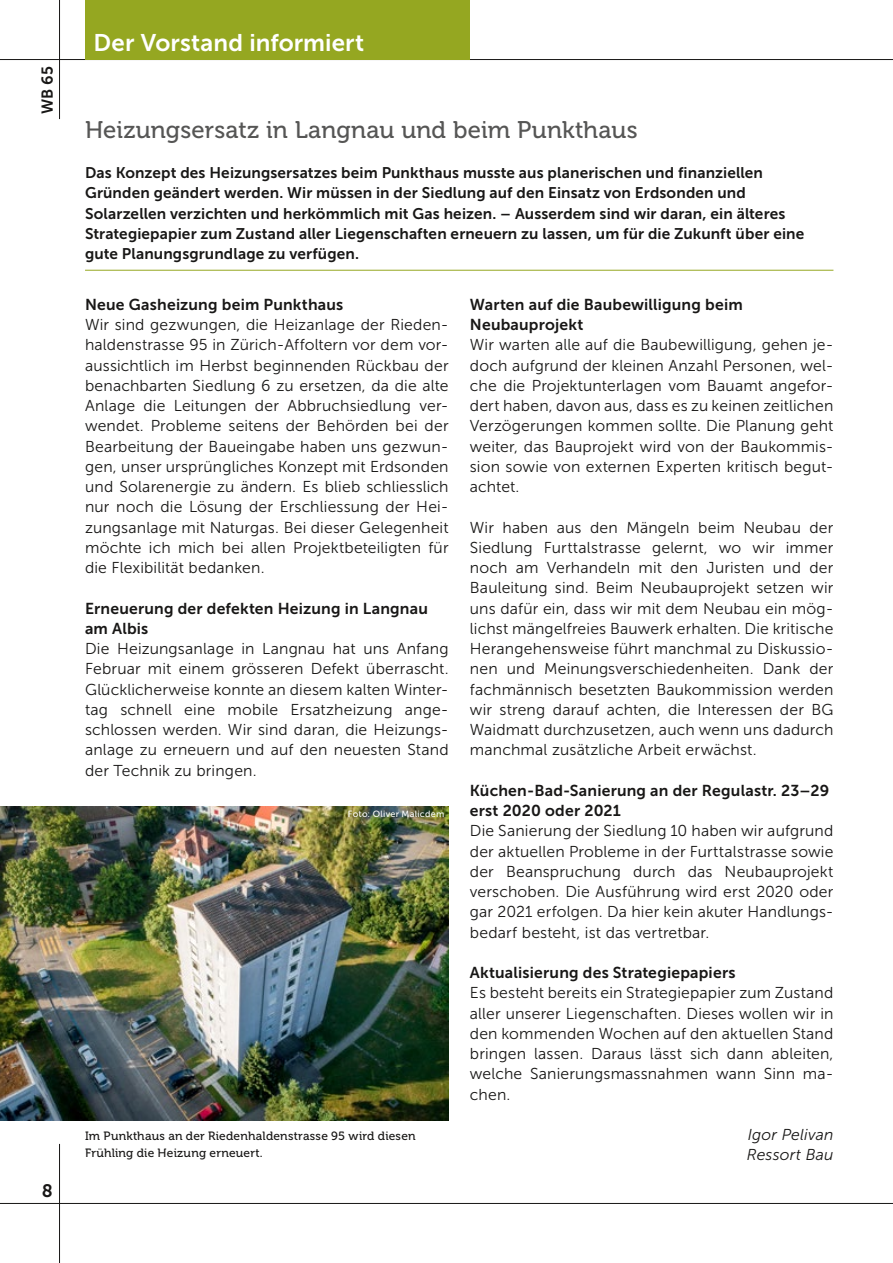
<style>
.page{position:relative;width:893px;height:1263px;background:#fff}
.page>*{position:absolute;margin:0;border:0;box-sizing:border-box;transform-origin:0 0}
.Titel_gross{font:24px "Museo 500";letter-spacing:.005em;color:#565655}
.Ressort_rechts{font:24px "Museo Sans 700";letter-spacing:.005em;color:#fff}
.t1{font:18px "Museo Sans 700";color:#181716}
.Grundschrift{font:15.75px/20.2px "Museo Sans 300";letter-spacing:.01em;color:#181716;text-align:justify}
.Untertitel{font:15.75px/20.2px "Museo Sans 700";letter-spacing:.01em;color:#181716}
.Autor{font:italic 15.75px/20.2px "Museo Sans 300";letter-spacing:.01em;color:#181716}
.Lead_hellgruen{font:15.3px/20.2px "Museo Sans 700";letter-spacing:.01em;color:#181716}
.Legende{font:12px/16.5px "Museo 500";letter-spacing:.015em;color:#181716}
.Legende_Fotohinweis{font:9px "Museo Sans 500";letter-spacing:.03em;color:#fff}
</style>
<div class="page">
<hr style="left:0;top:59px;width:893px;height:1px;background:#181716">
<hr style="left:0;top:1203px;width:893px;height:1px;background:#181716">
<hr style="left:59px;top:0;width:1px;height:119px;background:#181716">
<hr style="left:59px;top:1144px;width:1px;height:119px;background:#181716">
<div style="left:85px;top:0;width:385px;height:59px;background:#95a721"></div>
<hr style="left:85px;top:270px;width:748px;height:1px;background:#95a721">
<img style="left:0;top:806px;width:449px;height:314px">
<p class="Untertitel" style="left:37px;top:114px;width:50px;rotate:-90deg">WB 65</p>
<p class="t1" style="left:42px;top:1180px;width:12px">8</p>
<p class="Ressort_rechts" style="left:94px;top:29px;width:272px">Der Vorstand informiert</p>
<p class="Titel_gross" style="left:85px;top:116px;width:554px">Heizungsersatz in Langnau und beim Punkthaus</p>
<p class="Lead_hellgruen" style="left:85px;top:163px;width:721px">Das Konzept des Heizungsersatzes beim Punkthaus musste aus planerischen und finanziellen Gründen geändert werden. Wir müssen in der Siedlung auf den Einsatz von Erdsonden und Solarzellen verzichten und herkömmlich mit Gas heizen. – Ausserdem sind wir daran, ein älteres Strategiepapier zum Zustand aller Liegenschaften erneuern zu lassen, um für die Zukunft über eine gute Planungsgrundlage zu verfügen.</p>
<p class="Untertitel" style="left:85px;top:294px;width:260px">Neue Gasheizung beim Punkthaus</p>
<p class="Grundschrift" style="left:85px;top:315px;width:365px;text-align:left">Wir sind gezwungen, die Heizanlage der Rieden&shy;haldenstrasse 95 in Zürich-Affoltern vor dem vor&shy;aussichtlich im Herbst beginnenden Rückbau der benachbarten Siedlung 6 zu ersetzen, da die alte Anlage die Leitungen der Abbruchsiedlung ver&shy;wendet. Probleme seitens der Behörden bei der Bearbeitung der Baueingabe haben uns gezwun&shy;gen, unser ursprüngliches Konzept mit Erdsonden und Solarenergie zu ändern. Es blieb schliesslich nur noch die Lösung der Erschliessung der Hei&shy;zungsanlage mit Naturgas. Bei dieser Gelegenheit möchte ich mich bei allen Projektbeteiligten für die Flexibilität bedanken.</p>
<p class="Untertitel" style="left:85px;top:598px;width:344px">Erneuerung der defekten Heizung in Langnau am Albis</p>
<p class="Grundschrift" style="left:85px;top:639px;width:365px">Die Heizungsanlage in Langnau hat uns Anfang Februar mit einem grösseren Defekt überrascht.<br>Glücklicherweise konnte an diesem kalten Winter&shy;tag schnell eine mobile Ersatzheizung ange&shy;schlossen werden. Wir sind daran, die Heizungs&shy;anlage zu erneuern und auf den neuesten Stand der Technik zu bringen.</p>
<p class="Untertitel" style="left:470px;top:294px;width:274px">Warten auf die Baubewilligung beim<br>Neubauprojekt</p>
<p class="Grundschrift" style="left:470px;top:335px;width:365px">Wir warten alle auf die Baubewilligung, gehen je&shy;doch aufgrund der kleinen Anzahl Personen, wel&shy;che die Projektunterlagen vom Bauamt angefor&shy;dert haben, davon aus, dass es zu keinen zeitlichen Verzögerungen kommen sollte. Die Planung geht weiter, das Bauprojekt wird von der Baukommis&shy;sion sowie von externen Experten kritisch begut&shy;achtet.</p>
<p class="Grundschrift" style="left:470px;top:517px;width:365px">Wir haben aus den Mängeln beim Neubau der Siedlung Furttalstrasse gelernt, wo wir immer noch am Verhandeln mit den Juristen und der Bauleitung sind. Beim Neubauprojekt setzen wir uns dafür ein, dass wir mit dem Neubau ein mög&shy;lichst mängelfreies Bauwerk erhalten. Die kritische Herangehensweise führt manchmal zu Diskussio&shy;nen und Meinungsverschiedenheiten. Dank der fachmännisch besetzten Baukommission werden wir streng darauf achten, die Interessen der BG Waidmatt durchzusetzen, auch wenn uns dadurch manchmal zusätzliche Arbeit erwächst.</p>
<p class="Untertitel" style="left:470px;top:780px;width:361px">Küchen-Bad-Sanierung an der Regulastr. 23–29 erst 2020 oder 2021</p>
<p class="Grundschrift" style="left:470px;top:821px;width:365px">Die Sanierung der Siedlung 10 haben wir aufgrund der aktuellen Probleme in der Furttalstrasse sowie der Beanspruchung durch das Neubauprojekt verschoben. Die Ausführung wird erst 2020 oder gar 2021 erfolgen. Da hier kein akuter Handlungs&shy;bedarf besteht, ist das vertretbar.</p>
<p class="Untertitel" style="left:470px;top:962px;width:267px">Aktualisierung des Strategiepapiers</p>
<p class="Grundschrift" style="left:470px;top:983px;width:365px">Es besteht bereits ein Strategiepapier zum Zustand aller unserer Liegenschaften. Dieses wollen wir in den kommenden Wochen auf den aktuellen Stand bringen lassen. Daraus lässt sich dann ableiten, welche Sanierungsmassnahmen wann Sinn ma&shy;chen.</p>
<p class="Autor" style="left:747px;top:1125px;width:88px">Igor Pelivan<br>Ressort Bau</p>
<p class="Legende_Fotohinweis" style="left:348px;top:809px;width:98px">Foto: Oliver Malicdem</p>
<p class="Legende" style="left:85px;top:1128px;width:332px">Im Punkthaus an der Riedenhaldenstrasse 95 wird diesen<br>Frühling die Heizung erneuert.</p>
</div>
